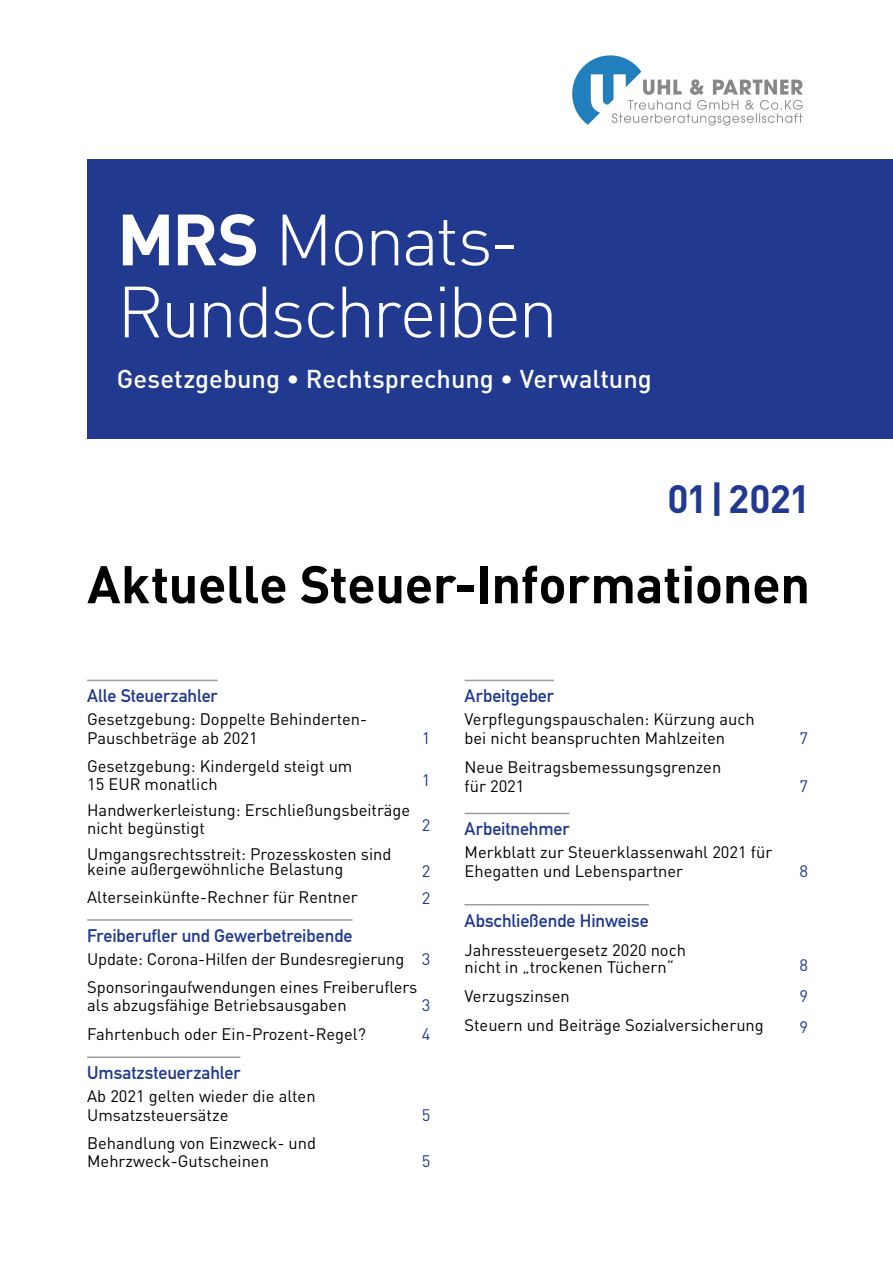
<style>
.page{position:relative;width:893px;height:1263px;background:#fff}
.page>*{position:absolute;margin:0;border:0;box-sizing:border-box;transform-origin:0 0}
.t1{font:300 71.25px/72px "DIN Pro";letter-spacing:-.04em;color:#fff}
.t2{font:700 52.2px "DIN Pro";letter-spacing:-.01em;color:#000}
.t3{font:700 39px "DIN Pro";color:#213a8f}
.t4{font:500 25.5px "DIN Pro";color:#fff}
.t5{font:18px "DIN Mittelschrift Std";letter-spacing:-.005em;color:#213a8f}
.t6{font:16.5px/18.8px "DIN Pro";color:#000}
.t7{font:16.5px "DIN Pro";color:#213a8f}
.s1{font-weight:700}
.s2{color:#213a8f}
</style>
<div class="page">
<hr style="left:87px;top:680px;width:131px;height:1px;background:#9d9d9c">
<hr style="left:87px;top:919px;width:266px;height:2px;background:#9d9d9c">
<hr style="left:87px;top:1056px;width:153px;height:2px;background:#9d9d9c">
<hr style="left:465px;top:680px;width:89px;height:1px;background:#9d9d9c">
<hr style="left:465px;top:813px;width:104px;height:1px;background:#9d9d9c">
<hr style="left:465px;top:904px;width:184px;height:1px;background:#9d9d9c">
<div style="left:87px;top:160px;width:806px;height:279px;background:#213a8f"></div>
<img style="left:572px;top:55px;width:231px;height:71px">
<h1 class="t1" style="left:117px;top:201px;width:443px"><span class="s1">MRS</span> Monats-<br>Rundschreiben</h1>
<h3 class="t4" style="left:117px;top:361px;width:536px">Gesetzgebung • Rechtsprechung • Verwaltung</h3>
<h3 class="t3" style="left:668px;top:473px;width:142px">01 |2021</h3>
<h2 class="t2" style="left:87px;top:549px;width:724px">Aktuelle Steuer-Informationen</h2>
<p class="t5" style="left:87px;top:685px;width:132px">Alle Steuerzahler</p>
<p class="t6" style="left:87px;top:709px;width:281px">Gesetzgebung: Doppelte Behinderten-<br>Pauschbeträge ab 2021</p>
<p class="t6" style="left:87px;top:756px;width:267px">Gesetzgebung: Kindergeld steigt um<br>15 EUR monatlich</p>
<p class="t6" style="left:87px;top:801px;width:325px;line-height:17.2px">Handwerkerleistung: Erschließungsbeiträge nicht begünstigt</p>
<p class="t6" style="left:87px;top:845px;width:306px;line-height:15.8px">Umgangsrechtsstreit: Prozesskosten sind keine außergewöhnliche Belastung</p>
<p class="t7" style="left:422px;top:727px;width:10px">1</p>
<p class="t7" style="left:422px;top:769px;width:10px">1</p>
<p class="t7" style="left:422px;top:813px;width:10px">2</p>
<p class="t7" style="left:422px;top:860px;width:10px">2</p>
<p class="t6" style="left:87px;top:887px;width:272px">Alterseinkünfte-Rechner für Rentner</p>
<p class="t7" style="left:422px;top:887px;width:10px">2</p>
<p class="t5" style="left:87px;top:925px;width:267px">Freiberufler und Gewerbetreibende</p>
<p class="t6" style="left:87px;top:945px;width:345px;line-height:27.5px">Update: Corona-Hilfen der Bundesregierung <span class="s2">3<br></span>Sponsoringaufwendungen eines Freiberuflers</p>
<p class="t6" style="left:87px;top:995px;width:261px">als abzugsfähige Betriebsausgaben</p>
<p class="t7" style="left:422px;top:994px;width:10px">3</p>
<p class="t6" style="left:87px;top:1024px;width:280px">Fahrtenbuch oder Ein-Prozent-Regel?</p>
<p class="t7" style="left:422px;top:1023px;width:10px">4</p>
<p class="t5" style="left:87px;top:1062px;width:155px">Umsatzsteuerzahler</p>
<p class="t6" style="left:87px;top:1086px;width:230px">Ab 2021 gelten wieder die alten<br>Umsatzsteuersätze</p>
<p class="t7" style="left:422px;top:1104px;width:10px">5</p>
<p class="t6" style="left:87px;top:1133px;width:230px">Behandlung von Einzweck- und<br>Mehrzweck-Gutscheinen</p>
<p class="t7" style="left:422px;top:1150px;width:10px">5</p>
<p class="t5" style="left:465px;top:685px;width:91px">Arbeitgeber</p>
<p class="t6" style="left:465px;top:709px;width:292px">Verpflegungspauschalen: Kürzung auch bei nicht beanspruchten Mahlzeiten</p>
<p class="t6" style="left:465px;top:757px;width:258px">Neue Beitragsbemessungsgrenzen für 2021</p>
<p class="t5" style="left:465px;top:818px;width:106px">Arbeitnehmer</p>
<p class="t6" style="left:465px;top:842px;width:309px">Merkblatt zur Steuerklassenwahl 2021 für<br>Ehegatten und Lebenspartner</p>
<p class="t5" style="left:465px;top:910px;width:186px">Abschließende Hinweise</p>
<p class="t6" style="left:465px;top:940px;width:223px;line-height:17.2px">Jahressteuergesetz 2020 noch nicht in „trockenen Tüchern“</p>
<p class="t7" style="left:799px;top:727px;width:10px">7</p>
<p class="t7" style="left:799px;top:775px;width:10px">7</p>
<p class="t7" style="left:799px;top:860px;width:10px">8</p>
<p class="t7" style="left:799px;top:954px;width:10px">8</p>
<p class="t6" style="left:465px;top:986px;width:107px">Verzugszinsen</p>
<p class="t7" style="left:799px;top:985px;width:10px">9</p>
<p class="t6" style="left:465px;top:1015px;width:301px">Steuern und Beiträge Sozialversicherung</p>
<p class="t7" style="left:799px;top:1015px;width:10px">9</p>
</div>
